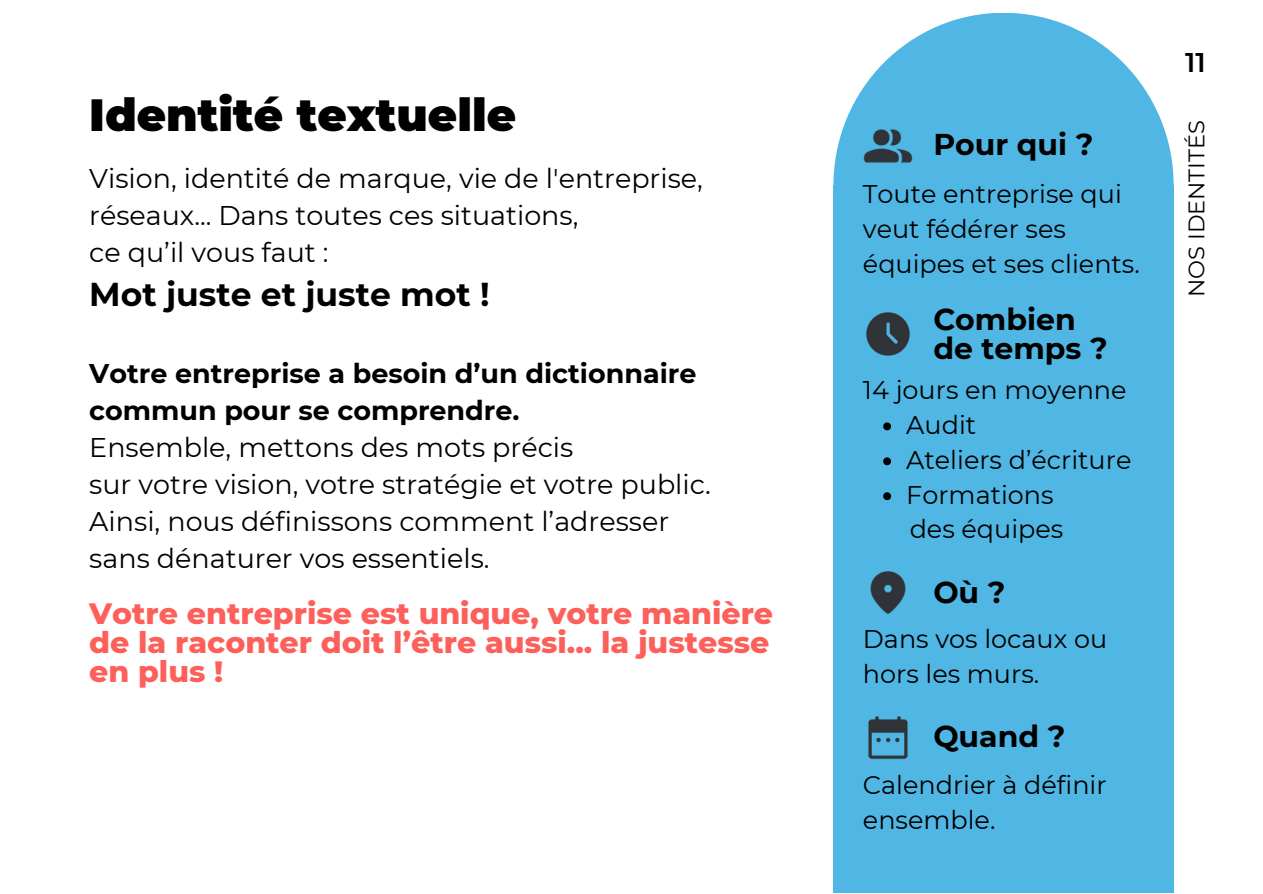
<style>
.page{position:relative;width:1263px;height:894px;background:#fff}
.page>*{position:absolute;margin:0;border:0;box-sizing:border-box;transform-origin:0 0}
.t1{font:900 45px "Montserrat";color:#000}
.t2{font:700 33px "Montserrat";color:#000}
.t3{font:800 30px/29.2px "Montserrat";color:#fd605a}
.t4{font:700 30px/29.2px "Montserrat";color:#000}
.t5{font:27px/37.2px "Montserrat";color:#000}
.t6{font:600 27px "Montserrat";color:#000}
.t7{font:25.5px/34.8px "Montserrat";color:#000}
.t8{font:22.5px "Montserrat";color:#000}
.s1{font-weight:700}
</style>
<div class="page">
<div style="left:833px;top:13px;width:341px;height:345px;background:#50b6e3;border-radius:50%"></div>
<div style="left:833px;top:185px;width:341px;height:707px;background:#50b6e3"></div>
<img style="left:863px;top:129px;width:50px;height:34px">
<img style="left:866px;top:312px;width:44px;height:44px">
<svg style="left:883px;top:422px;width:8px;height:8px"></svg>
<svg style="left:883px;top:457px;width:8px;height:8px"></svg>
<svg style="left:883px;top:492px;width:8px;height:8px"></svg>
<img style="left:870px;top:571px;width:36px;height:43px">
<img style="left:868px;top:716px;width:40px;height:43px">
<p class="t1" style="left:89px;top:87px;width:428px">Identité textuelle</p>
<p class="t5" style="left:89px;top:159px;width:615px">Vision, identité de marque, vie de l'entreprise, réseaux... Dans toutes ces situations,<br>ce qu’il vous faut :</p>
<p class="t2" style="left:89px;top:274px;width:402px">Mot juste et juste mot !</p>
<p class="t5" style="left:89px;top:354px;width:623px"><span class="s1">Votre entreprise a besoin d’un dictionnaire commun pour se comprendre.<br></span>Ensemble, mettons des mots précis<br>sur votre vision, votre stratégie et votre public.<br>Ainsi, nous définissons comment l’adresser sans dénaturer vos essentiels.</p>
<h4 class="t3" style="left:89px;top:598px;width:685px">Votre entreprise est unique, votre manière de la raconter doit l’être aussi... la justesse en plus !</h4>
<h1 class="t4" style="left:933px;top:130px;width:162px">Pour qui ?</h1>
<h4 class="t7" style="left:863px;top:176px;width:278px">Toute entreprise qui veut fédérer ses équipes et ses clients.</h4>
<h4 class="t4" style="left:933px;top:304px;width:176px">Combien de temps ?</h4>
<h2 class="t7" style="left:863px;top:372px;width:265px">14 jours en moyenne</h2>
<p class="t7" style="left:906px;top:407px;width:71px">Audit</p>
<h2 class="t7" style="left:906px;top:442px;width:227px">Ateliers d’écriture</h2>
<h4 class="t7" style="left:906px;top:477px;width:149px">Formations</h4>
<p class="t7" style="left:910px;top:511px;width:155px">des équipes</p>
<h2 class="t4" style="left:933px;top:577px;width:74px">Où ?</h2>
<h4 class="t7" style="left:863px;top:621px;width:246px">Dans vos locaux ou hors les murs.</h4>
<p class="t4" style="left:933px;top:721px;width:134px">Quand ?</p>
<p class="t7" style="left:863px;top:766px;width:245px">Calendrier à définir ensemble.</p>
<p class="t6" style="left:1185px;top:46px;width:22px">11</p>
<h2 class="t8" style="left:1183px;top:297px;width:179px;rotate:-90deg">NOS IDENTITÉS</h2>
</div>
